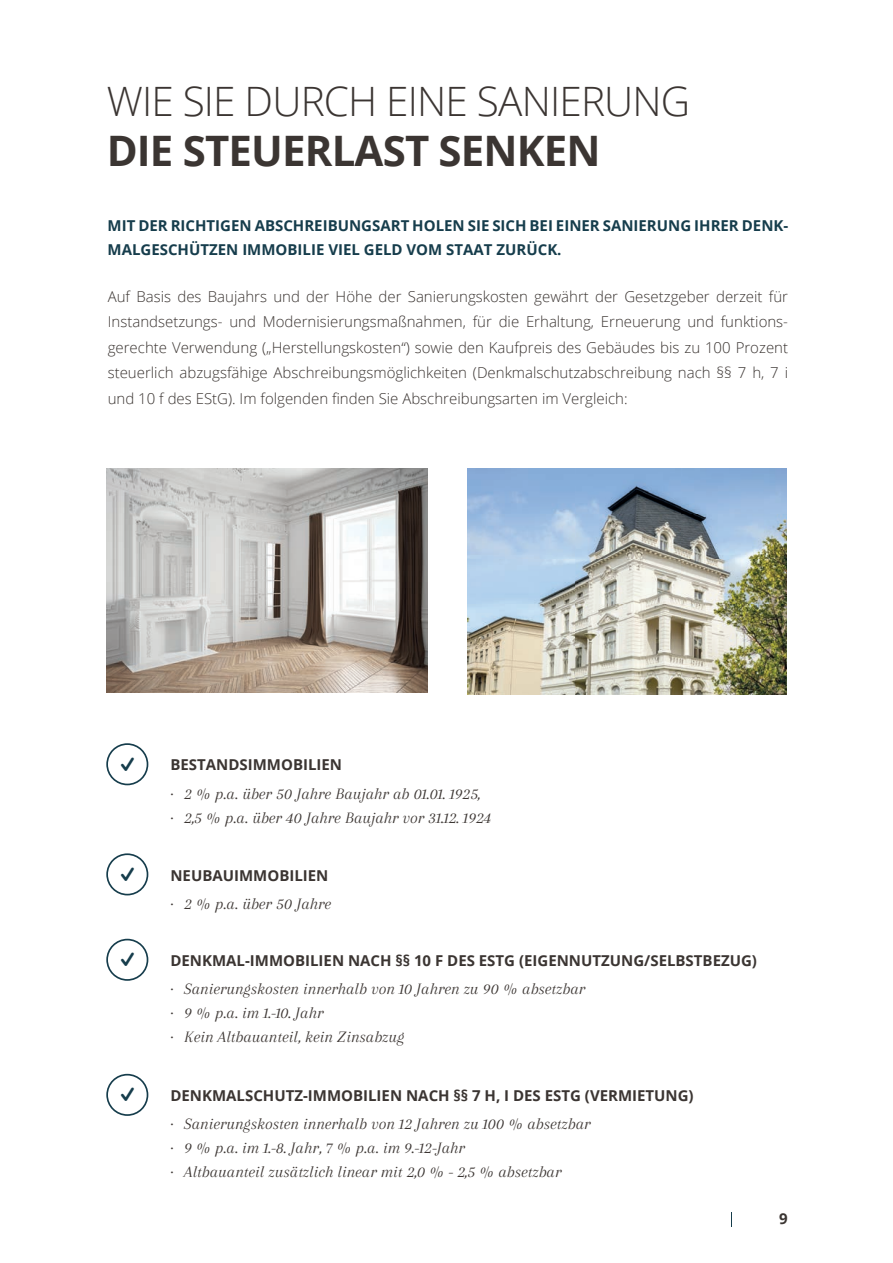
<style>
.page{position:relative;width:893px;height:1263px;background:#fff}
.page>*{position:absolute;margin:0;border:0;box-sizing:border-box;transform-origin:0 0}
.t1{font:700 42px "Open Sans";letter-spacing:-.02em;color:#3b3532}
.t2{font:300 40.5px "Open Sans";letter-spacing:-.02em;color:#3b3532}
.t3{font:italic 16.5px/24px "Arapey";color:#3b3532}
.t4{font:300 15px/25.5px "Open Sans";color:#3b3532;text-align:justify}
.t5{font:700 15px "Open Sans";color:#3b3532}
.t6{font:700 15px/24px "Open Sans";color:#163d4c}
</style>
<div class="page">
<svg style="left:731px;top:1212px;width:1px;height:14px"></svg>
<img style="left:106px;top:469px;width:321px;height:223px">
<img style="left:468px;top:469px;width:319px;height:226px">
<svg style="left:106px;top:743px;width:42px;height:42px"></svg>
<svg style="left:106px;top:853px;width:42px;height:42px"></svg>
<svg style="left:106px;top:939px;width:42px;height:42px"></svg>
<svg style="left:106px;top:1074px;width:42px;height:42px"></svg>
<h2 class="t2" style="left:107px;top:85px;width:585px">WIE SIE DURCH EINE SANIERUNG</h2>
<h1 class="t1" style="left:107px;top:133px;width:496px">DIE STEUERLAST SENKEN</h1>
<p class="t6" style="left:108px;top:215px;width:682px">MIT DER RICHTIGEN ABSCHREIBUNGSART HOLEN SIE SICH BEI EINER SANIERUNG IHRER DENK-<br>MALGESCHÜTZEN IMMOBILIE VIEL GELD VOM STAAT ZURÜCK.</p>
<p class="t4" style="left:108px;top:283px;width:682px">Auf Basis des Baujahrs und der Höhe der Sanierungskosten gewährt der Gesetzgeber derzeit für Instandsetzungs- und Modernisierungsmaßnahmen, für die Erhaltung, Erneuerung und funktions&shy;gerechte Verwendung („Herstellungskosten“) sowie den Kaufpreis des Gebäudes bis zu 100 Prozent steuerlich abzugsfähige Abschreibungsmöglichkeiten (Denkmalschutzabschreibung nach §§ 7 h, 7 i und 10 f des EStG). Im folgenden finden Sie Abschreibungsarten im Vergleich:</p>
<p class="t5" style="left:170px;top:759px;width:173px">BESTANDSIMMOBILIEN</p>
<p class="t3" style="left:170px;top:783px;width:322px">· 2 % p.a. über 50 Jahre Baujahr ab 01.01. 1925,<br>· 2,5 % p.a. über 40 Jahre Baujahr vor 31.12. 1924</p>
<p class="t5" style="left:170px;top:869px;width:159px">NEUBAUIMMOBILIEN</p>
<p class="t3" style="left:170px;top:893px;width:162px">· 2 % p.a. über 50 Jahre</p>
<p class="t5" style="left:170px;top:954px;width:588px">DENKMAL-IMMOBILIEN NACH §§ 10 F DES ESTG (EIGENNUTZUNG/SELBSTBEZUG)</p>
<p class="t3" style="left:170px;top:978px;width:416px">· Sanierungskosten innerhalb von 10 Jahren zu 90 % absetzbar · 9 % p.a. im 1.-10. Jahr<br>· Kein Altbauanteil, kein Zinsabzug</p>
<p class="t5" style="left:170px;top:1089px;width:525px">DENKMALSCHUTZ-IMMOBILIEN NACH §§ 7 H, I DES ESTG (VERMIETUNG)</p>
<p class="t3" style="left:170px;top:1114px;width:421px">· Sanierungskosten innerhalb von 12 Jahren zu 100 % absetzbar · 9 % p.a. im 1.-8. Jahr, 7 % p.a. im 9.-12-Jahr<br>· Altbauanteil zusätzlich linear mit 2,0 % - 2,5 % absetzbar</p>
<p class="t5" style="left:779px;top:1212px;width:10px">9</p>
</div>
